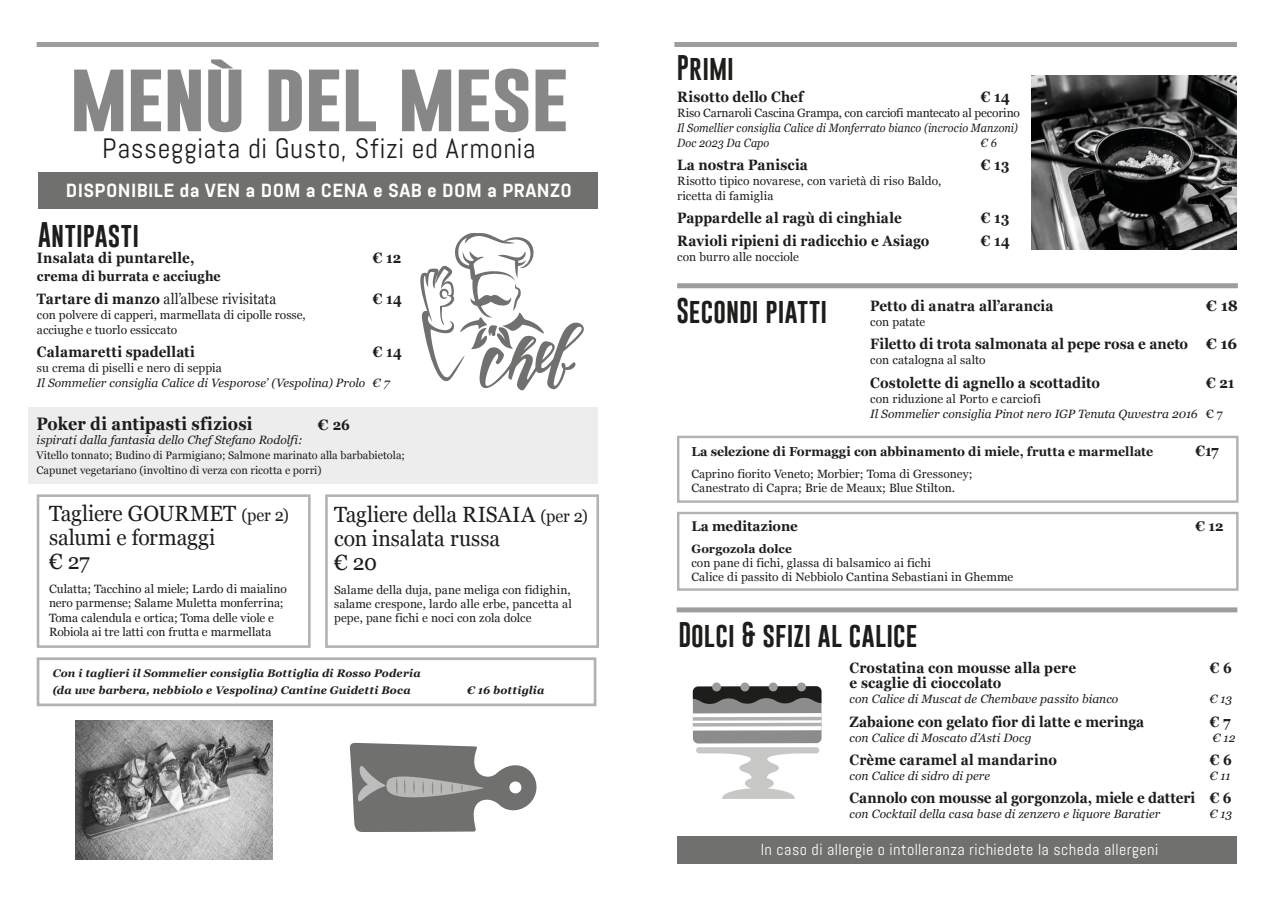
<style>
.page{position:relative;width:1276px;height:908px;background:#fff}
.page>*{position:absolute;margin:0;border:0;box-sizing:border-box;transform-origin:0 0}
.t1{font:700 63px "Gobold";letter-spacing:-.025em;color:#878787;scale:1.25 1}
.t2{font:28px "Abel Pro";letter-spacing:.02em;color:#1d1d1b}
.t3{font:26px "Gobold";letter-spacing:.005em;color:#1d1d1b;scale:.96 1}
.t4{font:22px/24px "Georgia";letter-spacing:-.005em;color:#1d1d1b;scale:.96 1}
.t5{font:700 19px "Abel Pro";letter-spacing:.02em;color:#fff}
.t6{font:700 18px "Georgia";letter-spacing:.01em;color:#1d1d1b;scale:.9 1}
.t7{font:16px "Abel Pro";letter-spacing:.025em;color:#fff}
.t8{font:700 15px "Georgia";letter-spacing:.01em;color:#1d1d1b;scale:.9 1}
.t9{font:700 15px "Georgia";letter-spacing:-.01em;color:#1d1d1b;scale:.9 1}
.t10{font:15px "Georgia";letter-spacing:.015em;color:#1d1d1b;scale:.9 1}
.t11{font:700 15px "Georgia";letter-spacing:.01em;color:#1d1d1b}
.t12{font:700 14px "Georgia";letter-spacing:.01em;color:#1d1d1b;scale:.9 1}
.t13{font:700 14px "Georgia";letter-spacing:.01em;color:#1d1d1b;scale:.96 1}
.t14{font:700 13px "Georgia";color:#1d1d1b;scale:.96 1}
.t15{font:12px/14px "Georgia";color:#1d1d1b}
.t16{font:italic 12px/15px "Georgia";color:#1d1d1b}
.t17{font:italic 12px/15px "Georgia";color:#1d1d1b;scale:.9 1}
.t18{font:700 12px "Georgia";letter-spacing:.005em;color:#1d1d1b}
.t19{font:italic 700 11px/17px "Georgia";letter-spacing:.01em;color:#1d1d1b}
.t20{font:11px/15px "Georgia";color:#1d1d1b}
.s1{font-weight:700}
.s2{font-size:17px}
.s3{font-style:normal}
</style>
<div class="page">
<img style="left:1031px;top:76px;width:205px;height:173px">
<div style="left:676px;top:607px;width:561px;height:5px;background:#9d9d9d"></div>
<div style="left:677px;top:283px;width:560px;height:5px;background:#9d9d9d"></div>
<div style="left:37px;top:42px;width:562px;height:5px;background:#9d9d9d"></div>
<img style="left:76px;top:720px;width:196px;height:139px">
<svg style="left:693px;top:682px;width:128px;height:116px"></svg>
<svg style="left:420px;top:233px;width:164px;height:157px"></svg>
<div style="left:28px;top:407px;width:570px;height:76px;background:#ededed"></div>
<div style="left:677px;top:835px;width:560px;height:28px;background:#70706f"></div>
<div style="left:674px;top:42px;width:562px;height:5px;background:#9d9d9d"></div>
<div style="left:38px;top:172px;width:560px;height:37px;background:#70706f"></div>
<div style="left:325px;top:494px;width:274px;height:153px;border:3px solid #b2b2b2"></div>
<div style="left:37px;top:494px;width:274px;height:153px;border:3px solid #b2b2b2"></div>
<div style="left:677px;top:435px;width:561px;height:67px;border:2px solid #b2b2b2"></div>
<svg style="left:350px;top:742px;width:187px;height:89px"></svg>
<div style="left:37px;top:657px;width:559px;height:49px;border:3px solid #b2b2b2"></div>
<div style="left:677px;top:511px;width:561px;height:79px;border:2px solid #b2b2b2"></div>
<h1 class="t1" style="left:69px;top:59px;width:401px">MENÙ DEL MESE</h1>
<h2 class="t2" style="left:102px;top:130px;width:435px">Passeggiata di Gusto, Sfizi ed Armonia</h2>
<h3 class="t5" style="left:66px;top:177px;width:508px">DISPONIBILE da VEN a DOM a CENA e SAB e DOM a PRANZO</h3>
<h3 class="t3" style="left:38px;top:218px;width:107px">Antipasti</h3>
<p class="t8" style="left:37px;top:246px;width:176px">Insalata di puntarelle,</p>
<p class="t8" style="left:373px;top:246px;width:33px">€ 12</p>
<p class="t12" style="left:37px;top:265px;width:206px">crema di burrata e acciughe</p>
<p class="t10" style="left:37px;top:288px;width:267px"><span class="s1">Tartare di manzo</span> all’albese rivisitata</p>
<p class="t8" style="left:373px;top:287px;width:34px">€ 14</p>
<p class="t15" style="left:37px;top:307px;width:270px;line-height:15px">con polvere di capperi, marmellata di cipolle rosse, acciughe e tuorlo essiccato</p>
<p class="t8" style="left:37px;top:340px;width:177px">Calamaretti spadellati</p>
<p class="t8" style="left:373px;top:340px;width:34px">€ 14</p>
<p class="t15" style="left:37px;top:360px;width:186px">su crema di piselli e nero di seppia</p>
<p class="t16" style="left:37px;top:375px;width:354px">Il Sommelier consiglia Calice di Vesporose’ (Vespolina) Prolo € 7</p>
<h3 class="t6" style="left:36px;top:410px;width:241px">Poker di antipasti sfiziosi</h3>
<p class="t11" style="left:318px;top:413px;width:34px">€ 26</p>
<p class="t16" style="left:36px;top:432px;width:268px">ispirati dalla fantasia dello Chef Stefano Rodolfi:</p>
<p class="t20" style="left:36px;top:447px;width:370px">Vitello tonnato; Budino di Parmigiano; Salmone marinato alla barbabietola;<br>Capunet vegetariano (involtino di verza con ricotta e porri)</p>
<h3 class="t4" style="left:49px;top:500px;width:251px">Tagliere GOURMET <span class="s2">(per 2) </span>salumi e formaggi<br>€ 27</h3>
<p class="t15" style="left:49px;top:581px;width:239px">Culatta; Tacchino al miele; Lardo di maialino nero parmense; Salame Muletta monferrina; Toma calendula e ortica; Toma delle viole e Robiola ai tre latti con frutta e marmellata</p>
<h3 class="t4" style="left:334px;top:501px;width:266px">Tagliere della RISAIA <span class="s2">(per 2) </span>con insalata russa<br>€ 20</h3>
<p class="t15" style="left:334px;top:582px;width:239px;text-align:justify">Salame della duja, pane meliga con fidighin, salame crespone, lardo alle erbe, pancetta al pepe, pane fichi e noci con zola dolce</p>
<p class="t19" style="left:53px;top:663px;width:369px">Con i taglieri il Sommelier consiglia Bottiglia di Rosso Poderia (da uve barbera, nebbiolo e Vespolina) Cantine Guidetti Boca</p>
<p class="t19" style="left:467px;top:680px;width:79px">€ 16 bottiglia</p>
<h3 class="t3" style="left:677px;top:51px;width:61px">Primi</h3>
<p class="t8" style="left:677px;top:85px;width:142px">Risotto dello Chef</p>
<p class="t8" style="left:981px;top:85px;width:34px">€ 14</p>
<p class="t15" style="left:677px;top:105px;width:344px">Riso Carnaroli Cascina Grampa, con carciofi mantecato al pecorino</p>
<p class="t17" style="left:677px;top:120px;width:380px">Il Somellier consiglia Calice di Monferrato bianco (incrocio Manzoni)<br>Doc 2023 Da Capo</p>
<p class="t17" style="left:981px;top:135px;width:19px">€ 6</p>
<p class="t8" style="left:677px;top:153px;width:147px">La nostra Paniscia</p>
<p class="t8" style="left:981px;top:153px;width:33px">€ 13</p>
<p class="t15" style="left:677px;top:173px;width:266px;line-height:15px">Risotto tipico novarese, con varietà di riso Baldo, ricetta di famiglia</p>
<p class="t8" style="left:677px;top:206px;width:251px">Pappardelle al ragù di cinghiale</p>
<p class="t8" style="left:981px;top:206px;width:33px">€ 13</p>
<p class="t8" style="left:677px;top:229px;width:282px">Ravioli ripieni di radicchio e Asiago</p>
<p class="t8" style="left:981px;top:229px;width:34px">€ 14</p>
<p class="t15" style="left:677px;top:249px;width:123px">con burro alle nocciole</p>
<p class="t8" style="left:870px;top:295px;width:205px">Petto di anatra all’arancia</p>
<p class="t11" style="left:1206px;top:295px;width:33px">€ 18</p>
<p class="t15" style="left:870px;top:314px;width:57px">con patate</p>
<p class="t8" style="left:870px;top:333px;width:409px">Filetto di trota salmonata al pepe rosa e aneto € 16</p>
<p class="t15" style="left:870px;top:352px;width:117px">con catalogna al salto</p>
<p class="t8" style="left:870px;top:372px;width:257px">Costolette di agnello a scottadito</p>
<p class="t8" style="left:1206px;top:372px;width:33px">€ 21</p>
<p class="t16" style="left:870px;top:391px;width:354px"><span class="s3">con riduzione al Porto e carciofi<br></span>Il Sommelier consiglia Pinot nero IGP Tenuta Quvestra 2016 <span class="s3">€ 7</span></p>
<h3 class="t3" style="left:676px;top:293px;width:159px">Secondi piatti</h3>
<p class="t14" style="left:691px;top:441px;width:482px">La selezione di Formaggi con abbinamento di miele, frutta e marmellate</p>
<p class="t8" style="left:1195px;top:439px;width:27px">€17</p>
<p class="t15" style="left:691px;top:466px;width:283px">Caprino fiorito Veneto; Morbier; Toma di Gressoney;<br>Canestrato di Capra; Brie de Meaux; Blue Stilton.</p>
<p class="t13" style="left:691px;top:516px;width:112px">La meditazione</p>
<p class="t13" style="left:1195px;top:516px;width:31px">€ 12</p>
<p class="t18" style="left:691px;top:540px;width:102px">Gorgozola dolce</p>
<p class="t15" style="left:691px;top:555px;width:323px">con pane di fichi, glassa di balsamico ai fichi<br>Calice di passito di Nebbiolo Cantina Sebastiani in Ghemme</p>
<h3 class="t3" style="left:678px;top:617px;width:250px">Dolci &amp; sfizi al calice</h3>
<p class="t8" style="left:849px;top:656px;width:253px">Crostatina con mousse alla pere</p>
<p class="t8" style="left:1209px;top:656px;width:26px">€ 6</p>
<p class="t8" style="left:849px;top:671px;width:170px">e scaglie di cioccolato</p>
<p class="t16" style="left:849px;top:690px;width:270px">con Calice di Muscat de Chembave passito bianco</p>
<p class="t16" style="left:1209px;top:690px;width:24px">€ 13</p>
<p class="t8" style="left:849px;top:710px;width:329px">Zabaione con gelato fior di latte e meringa</p>
<p class="t8" style="left:1209px;top:710px;width:24px">€ 7</p>
<p class="t16" style="left:849px;top:729px;width:184px">con Calice di Moscato d’Asti Docg</p>
<p class="t16" style="left:1212px;top:729px;width:24px">€ 12</p>
<p class="t8" style="left:849px;top:748px;width:232px">Crème caramel al mandarino</p>
<p class="t8" style="left:1209px;top:748px;width:26px">€ 6</p>
<p class="t16" style="left:849px;top:767px;width:142px">con Calice di sidro di pere</p>
<p class="t16" style="left:1209px;top:767px;width:23px">€ 11</p>
<p class="t9" style="left:849px;top:786px;width:426px">Cannolo con mousse al gorgonzola, miele e datteri € 6</p>
<p class="t16" style="left:849px;top:805px;width:312px">con Cocktail della casa base di zenzero e liquore Baratier</p>
<p class="t16" style="left:1209px;top:805px;width:24px">€ 13</p>
<h3 class="t7" style="left:760px;top:839px;width:399px">In caso di allergie o intolleranza richiedete la scheda allergeni</h3>
</div>
